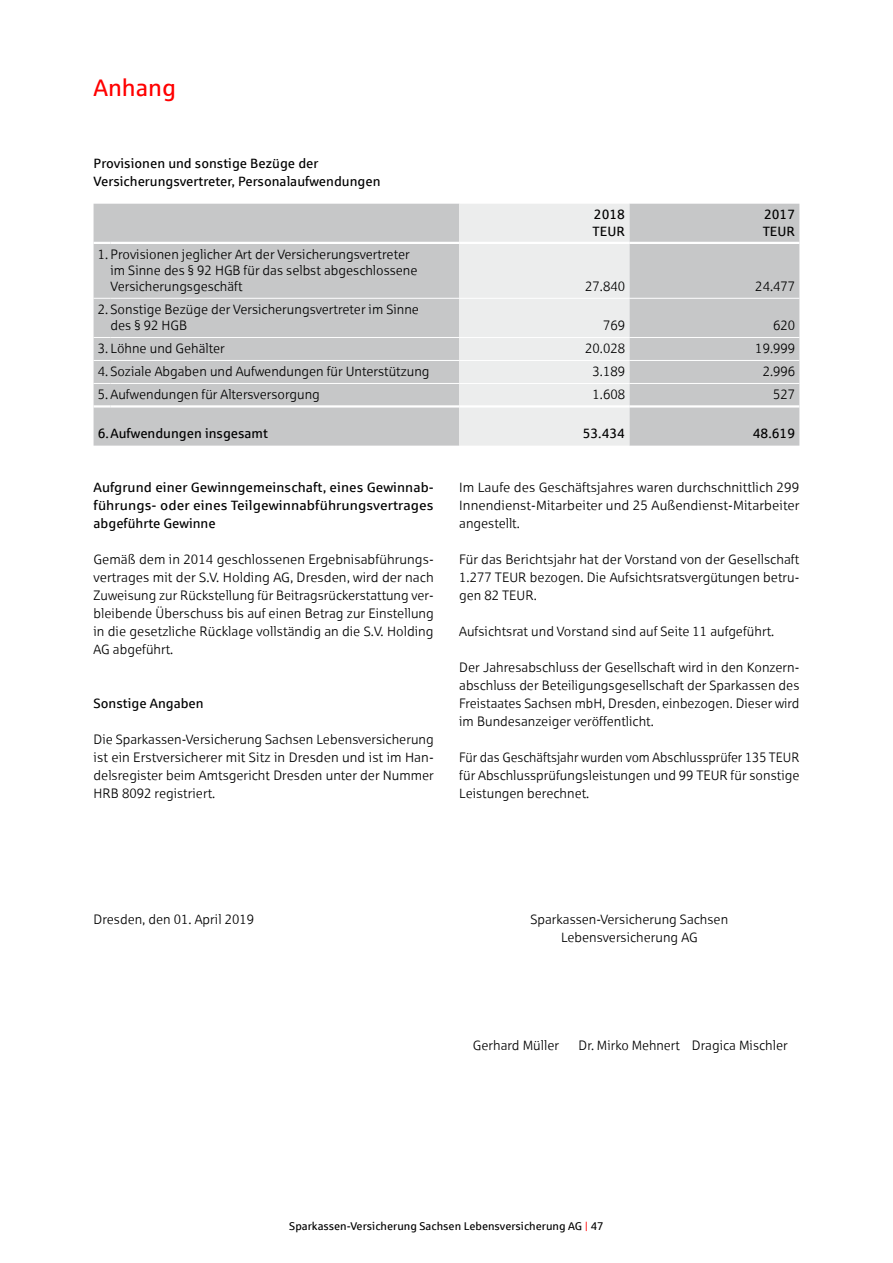
<style>
.page{position:relative;width:893px;height:1263px;background:#fff}
.page>*{position:absolute;margin:0;border:0;box-sizing:border-box;transform-origin:0 0}
.t1{font:24px "Sparkasse Rg";color:#f00}
.t2{font:13.5px/18px "Sparkasse Lt";color:#000;text-align:justify}
.t3{font:13.5px/16.2px "Sparkasse Rg";color:#000}
.t4{font:13.5px/18px "Sparkasse Rg";color:#000;scale:1.05 1}
.t5{font:11.25px "Sparkasse Rg";color:#000}
.s1{color:#f00}
</style>
<div class="page">
<div style="left:94px;top:204px;width:705px;height:242px;background:#c6c7c8"></div>
<div style="left:459px;top:204px;width:170px;height:242px;background:#eceded"></div>
<svg style="left:94px;top:242px;width:17px;height:2px"></svg>
<hr style="left:111px;top:242px;width:348px;height:2px;background:#fff">
<hr style="left:459px;top:242px;width:170px;height:2px;background:#fff">
<hr style="left:629px;top:242px;width:170px;height:2px;background:#fff">
<svg style="left:94px;top:298px;width:17px;height:1px"></svg>
<hr style="left:111px;top:298px;width:348px;height:1px;background:#fff">
<hr style="left:459px;top:298px;width:170px;height:1px;background:#fff">
<hr style="left:629px;top:298px;width:170px;height:1px;background:#fff">
<svg style="left:94px;top:337px;width:17px;height:1px"></svg>
<hr style="left:111px;top:337px;width:348px;height:1px;background:#fff">
<hr style="left:459px;top:337px;width:170px;height:1px;background:#fff">
<hr style="left:629px;top:337px;width:170px;height:1px;background:#fff">
<svg style="left:94px;top:360px;width:17px;height:1px"></svg>
<hr style="left:111px;top:360px;width:348px;height:1px;background:#fff">
<hr style="left:459px;top:360px;width:170px;height:1px;background:#fff">
<hr style="left:629px;top:360px;width:170px;height:1px;background:#fff">
<svg style="left:94px;top:383px;width:17px;height:1px"></svg>
<hr style="left:111px;top:383px;width:348px;height:1px;background:#fff">
<hr style="left:459px;top:383px;width:170px;height:1px;background:#fff">
<hr style="left:629px;top:383px;width:170px;height:1px;background:#fff">
<hr style="left:94px;top:405px;width:17px;height:3px;background:#fff">
<hr style="left:111px;top:405px;width:348px;height:3px;background:#fff">
<hr style="left:459px;top:405px;width:170px;height:3px;background:#fff">
<hr style="left:629px;top:405px;width:170px;height:3px;background:#fff">
<h1 class="t1" style="left:94px;top:73px;width:84px">Anhang</h1>
<p class="t3" style="left:94px;top:154px;width:288px;line-height:18px">Provisionen und sonstige Bezüge der<br>Versicherungsvertreter, Personalaufwendungen</p>
<p class="t2" style="left:111px;top:246px;width:308px;line-height:16.2px;text-align:left;text-indent:-13px">1. Provisionen jeglicher Art der Versicherungsvertreter im Sinne des § 92 HGB für das selbst abgeschlossene<br>Versicherungsgeschäft</p>
<p class="t2" style="left:111px;top:301px;width:310px;line-height:16.2px;text-indent:-13px">2. Sonstige Bezüge der Versicherungsvertreter im Sinne des § 92 HGB</p>
<p class="t3" style="left:593px;top:206px;width:34px">2018<br>TEUR</p>
<p class="t3" style="left:763px;top:206px;width:34px">2017<br>TEUR</p>
<p class="t2" style="left:585px;top:277px;width:41px">27.840</p>
<p class="t2" style="left:755px;top:277px;width:41px">24.477</p>
<p class="t2" style="left:603px;top:316px;width:24px">769</p>
<p class="t2" style="left:773px;top:316px;width:24px">620</p>
<p class="t2" style="left:98px;top:339px;width:129px">3. Löhne und Gehälter</p>
<p class="t2" style="left:585px;top:339px;width:41px">20.028</p>
<p class="t2" style="left:755px;top:339px;width:41px">19.999</p>
<p class="t2" style="left:98px;top:362px;width:333px">4. Soziale Abgaben und Aufwendungen für Unterstützung</p>
<p class="t2" style="left:593px;top:362px;width:34px">3.189</p>
<p class="t2" style="left:763px;top:362px;width:34px">2.996</p>
<p class="t2" style="left:98px;top:385px;width:224px">5. Aufwendungen für Altersversorgung</p>
<p class="t2" style="left:593px;top:385px;width:34px">1.608</p>
<p class="t2" style="left:773px;top:385px;width:24px">527</p>
<p class="t3" style="left:98px;top:425px;width:172px">6.Aufwendungen insgesamt</p>
<p class="t3" style="left:583px;top:425px;width:44px">53.434</p>
<p class="t3" style="left:753px;top:425px;width:44px">48.619</p>
<p class="t3" style="left:94px;top:479px;width:342px">Aufgrund einer Gewinngemeinschaft, eines Gewinnab-</p>
<p class="t4" style="left:94px;top:496px;width:325px">führungs- oder eines Teilgewinnabführungsvertrages abgeführte Gewinne</p>
<p class="t2" style="left:94px;top:550px;width:342px">Gemäß dem in 2014 geschlossenen Ergebnisabführungs&shy;vertrages mit der S.V. Holding AG, Dresden, wird der nach Zuweisung zur Rückstellung für Beitragsrückerstattung ver&shy;bleibende Überschuss bis auf einen Betrag zur Einstellung in die gesetzliche Rücklage vollständig an die S.V. Holding AG abgeführt.</p>
<p class="t3" style="left:94px;top:695px;width:112px">Sonstige Angaben</p>
<p class="t2" style="left:94px;top:730px;width:342px">Die Sparkassen-Versicherung Sachsen Lebensversicherung ist ein Erstversicherer mit Sitz in Dresden und ist im Han&shy;delsregister beim Amtsgericht Dresden unter der Nummer HRB 8092 registriert.</p>
<p class="t2" style="left:459px;top:478px;width:342px">Im Laufe des Geschäftsjahres waren durchschnittlich 299<br>Innendienst-Mitarbeiter und 25 Außendienst-Mitarbeiter angestellt.</p>
<p class="t2" style="left:459px;top:550px;width:342px">Für das Berichtsjahr hat der Vorstand von der Gesellschaft 1.277 TEUR bezogen. Die Aufsichtsratsvergütungen betru&shy;gen 82 TEUR.</p>
<p class="t2" style="left:459px;top:622px;width:317px">Aufsichtsrat und Vorstand sind auf Seite 11 aufgeführt.</p>
<p class="t2" style="left:459px;top:658px;width:342px">Der Jahresabschluss der Gesellschaft wird in den Konzern&shy;abschluss der Beteiligungsgesellschaft der Sparkassen des Freistaates Sachsen mbH, Dresden, einbezogen. Dieser wird im Bundesanzeiger veröffentlicht.</p>
<p class="t2" style="left:459px;top:748px;width:342px">Für das Geschäftsjahr wurden vom Abschlussprüfer 135 TEUR für Abschlussprüfungsleistungen und 99 TEUR für sonstige Leistungen berechnet.</p>
<p class="t2" style="left:94px;top:910px;width:162px">Dresden, den 01. April 2019</p>
<p class="t2" style="left:530px;top:910px;width:199px;text-align:center">Sparkassen-Versicherung Sachsen<br>Lebensversicherung AG</p>
<p class="t2" style="left:473px;top:1036px;width:88px">Gerhard Müller</p>
<p class="t2" style="left:579px;top:1036px;width:211px">Dr. Mirko Mehnert Dragica Mischler</p>
<p class="t5" style="left:289px;top:1219px;width:316px">Sparkassen-Versicherung Sachsen Lebensversicherung AG <span class="s1">|</span> 47</p>
</div>
